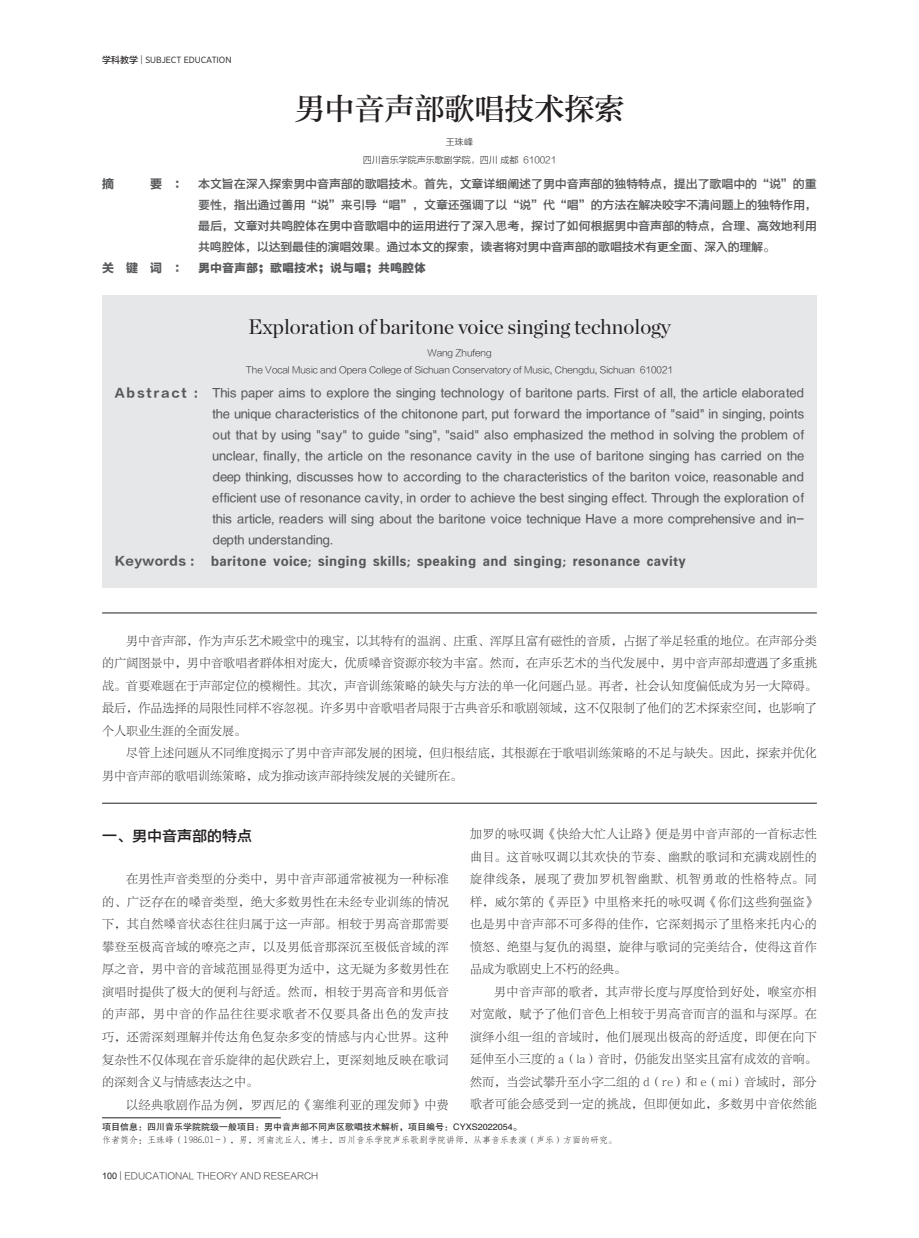
<style>
.page{position:relative;width:919px;height:1238px;background:#fff}
.page>*{position:absolute;margin:0;border:0;box-sizing:border-box;transform-origin:0 0}
.标题{font:30px "FZZHUNYSK GBK1 0";color:#231f20}
.英文标题{font:21px "Chronicle Display";color:#231f20}
.一{font:15px "FZYDZHK GBK1 0";color:#231f20}
.正文{font:12px/22.5px "FZLTSK GBK1 0";letter-spacing:.01em;color:#231f20;text-align:justify}
.英文摘要{font:12px/21px "FZYDZHK GBK1 0";letter-spacing:.03em;color:#57585a;text-align:justify}
.摘要{font:12px/21px "FZYDZHK GBK1 0";letter-spacing:-.02em;color:#57585a;text-align:justify}
.英文关键词{font:12px "FZYDCHK GBK1 0";letter-spacing:.03em;color:#57585a}
.正文-2{font:12px "FZLTSK GBK1 0";letter-spacing:.035em;color:#231f20}
.关键词{font:12px "FZYDCHK GBK1 0";color:#57585a}
.英文关键词-2{font:12px "FZLTDHK GBK1 0";letter-spacing:.03em;color:#57585a}
.摘要-2{font:12px "FZLTDHK GBK1 0";color:#57585a}
.英文单位{font:9px "FZLTXHK GBK1 0";color:#231f20}
.作者简介无线{font:9px "FZFSK GBK1 0";color:#231f20}
.基金{font:9px "FZHTK GBK1 0";color:#231f20}
.t1{font:9px "FZLTKHK GBK1 0";color:#231f20}
.单位{font:9px "FZLTXHK GBK1 0";color:#231f20}
.t2{font:9px "Gotham Narrow";color:#231f20}
.英文作者{font:9px "FZLTXHK GBK1 0";color:#231f20}
.作者{font:9px "FZLTXHK GBK1 0";color:#231f20}
.s1{font-family:"FZLTZHUNHK GBK1 0"}
.s2{font-family:"FZLTKHK GBK1 0"}
.s3{font-family:"FZLTDHK GBK1 0"}
.s4{font-family:"Arial"}
</style>
<div class="page">
<hr style="left:102px;top:1117px;width:179px;height:1px;background:#231f20">
<div style="left:102px;top:295px;width:714px;height:293px;background:#e6e7e9"></div>
<hr style="left:102px;top:612px;width:714px;height:1px;background:#231f20">
<hr style="left:102px;top:802px;width:714px;height:1px;background:#231f20">
<p class="t2" style="left:102px;top:54px;width:131px"><span class="s1">学科教学</span> <span class="s2">|</span> SUBJECT EDUCATION</p>
<p class="标题" style="left:294px;top:91px;width:331px">男中音声部歌唱技术探索</p>
<p class="作者" style="left:446px;top:137px;width:28px">王珠峰</p>
<p class="单位" style="left:363px;top:155px;width:195px">四川音乐学院声乐歌剧学院，四川 成都 610021</p>
<p class="摘要-2" style="left:102px;top:177px;width:13px">摘</p>
<p class="摘要" style="left:198px;top:174px;width:620px;text-indent:-48px"><span class="s3">要 ：</span> 本文旨在深入探索男中音声部的歌唱技术。首先，文章详细阐述了男中音声部的独特特点，提出了歌唱中的“说”的重要性，指出通过善用“说”来引导“唱”，文章还强调了以“说”代“唱”的方法在解决咬字不清问题上的独特作用，最后，文章对共鸣腔体在男中音歌唱中的运用进行了深入思考，探讨了如何根据男中音声部的特点，合理、高效地利用共鸣腔体，以达到最佳的演唱效果。通过本文的探索，读者将对男中音声部的歌唱技术有更全面、深入的理解。</p>
<p class="关键词" style="left:102px;top:261px;width:325px"><span class="s3">关 键 词 ：</span> 男中音声部；歌唱技术；说与唱；共鸣腔体</p>
<p class="英文标题" style="left:248px;top:311px;width:424px">Exploration of baritone voice singing technology</p>
<p class="英文作者" style="left:427px;top:348px;width:66px">Wang Zhufeng</p>
<p class="英文单位" style="left:246px;top:365px;width:428px">The Vocal Music and Opera College of Sichuan Conservatory of Music, Chengdu, Sichuan 610021</p>
<p class="英文摘要" style="left:212px;top:382px;width:593px;text-indent:-98px"><span class="s3">Abstract :</span> This paper aims to explore the singing technology of baritone parts. First of all, the article elaborated the unique characteristics of the chitonone part, put forward the importance of "said" in singing, points out that by using "say" to guide "sing", "said" also emphasized the method in solving the problem of unclear, finally, the article on the resonance cavity in the use of baritone singing has carried on the deep thinking, discusses how to according to the characteristics of the bariton voice, reasonable and efficient use of resonance cavity, in order to achieve the best singing effect. Through the exploration of this article, readers will sing about the baritone voice technique Have a more comprehensive and in&shy;depth understanding.</p>
<p class="英文关键词-2" style="left:115px;top:554px;width:81px">Keywords :</p>
<p class="英文关键词" style="left:211px;top:554px;width:476px">baritone voice; singing skills; speaking and singing; resonance cavity</p>
<p class="正文" style="left:102px;top:629px;width:716px;text-indent:24px">男中音声部，作为声乐艺术殿堂中的瑰宝，以其特有的温润、庄重、浑厚且富有磁性的音质，占据了举足轻重的地位。在声部分类的广阔图景中，男中音歌唱者群体相对庞大，优质嗓音资源亦较为丰富。然而，在声乐艺术的当代发展中，男中音声部却遭遇了多重挑战。首要难题在于声部定位的模糊性。其次，声音训练策略的缺失与方法的单一化问题凸显。再者，社会认知度偏低成为另一大障碍。最后，作品选择的局限性同样不容忽视。许多男中音歌唱者局限于古典音乐和歌剧领域，这不仅限制了他们的艺术探索空间，也影响了个人职业生涯的全面发展。</p>
<p class="正文" style="left:102px;top:742px;width:716px;text-indent:24px">尽管上述问题从不同维度揭示了男中音声部发展的困境，但归根结底，其根源在于歌唱训练策略的不足与缺失。因此，探索并优化男中音声部的歌唱训练策略，成为推动该声部持续发展的关键所在。</p>
<p class="正文" style="left:470px;top:823px;width:348px">加罗的咏叹调《快给大忙人让路》便是男中音声部的一首标志性曲目。这首咏叹调以其欢快的节奏、幽默的歌词和充满戏剧性的旋律线条，展现了费加罗机智幽默、机智勇敢的性格特点。同样，威尔第的《弄臣》中里格来托的咏叹调《你们这些狗强盗》也是男中音声部不可多得的佳作，它深刻揭示了里格来托内心的愤怒、绝望与复仇的渴望，旋律与歌词的完美结合，使得这首作品成为歌剧史上不朽的经典。</p>
<p class="正文" style="left:470px;top:980px;width:348px;text-indent:24px">男中音声部的歌者，其声带长度与厚度恰到好处，喉室亦相对宽敞，赋予了他们音色上相较于男高音而言的温和与深厚。在演绎小组一组的音域时，他们展现出极高的舒适度，即便在向下延伸至小三度的 a（la）音时，仍能发出坚实且富有成效的音响。然而，当尝试攀升至小字二组的 d（re）和 e（mi）音域时，部分歌者可能会感受到一定的挑战，但即便如此，多数男中音依然能</p>
<p class="一" style="left:102px;top:827px;width:151px">一、男中音声部的特点</p>
<p class="正文" style="left:102px;top:868px;width:348px;text-indent:24px">在男性声音类型的分类中，男中音声部通常被视为一种标准的、广泛存在的嗓音类型，绝大多数男性在未经专业训练的情况下，其自然嗓音状态往往归属于这一声部。相较于男高音那需要攀登至极高音域的嘹亮之声，以及男低音那深沉至极低音域的浑厚之音，男中音的音域范围显得更为适中，这无疑为多数男性在演唱时提供了极大的便利与舒适。然而，相较于男高音和男低音的声部，男中音的作品往往要求歌者不仅要具备出色的发声技巧，还需深刻理解并传达角色复杂多变的情感与内心世界。这种复杂性不仅体现在音乐旋律的起伏跌宕上，更深刻地反映在歌词的深刻含义与情感表达之中。</p>
<p class="正文-2" style="left:126px;top:1097px;width:324px">以经典歌剧作品为例，罗西尼的《塞维利亚的理发师》中费</p>
<p class="基金" style="left:102px;top:1121px;width:421px">项目信息：四川音乐学院院级一般项目：男中音声部不同声区歌唱技术解析，项目编号：CYXS2022054。</p>
<p class="作者简介无线" style="left:102px;top:1135px;width:516px">作者简介：王珠峰（1986.01-），男，河南沈丘人，博士，四川音乐学院声乐歌剧学院讲师，从事音乐表演（声乐）方面的研究。</p>
<p class="t1" style="left:102px;top:1171px;width:218px"><span class="s4">100</span> | EDUCATIONAL THEORY AND RESEARCH</p>
</div>
